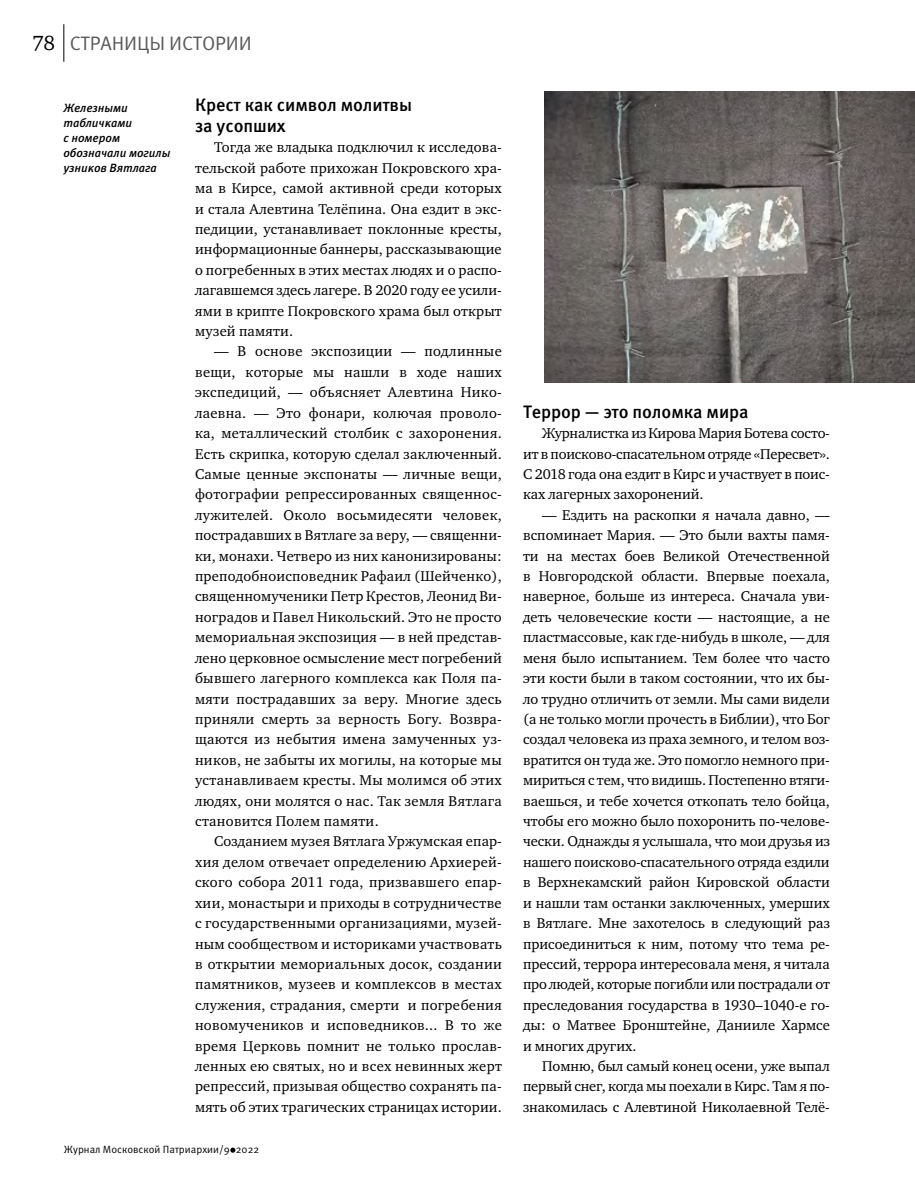
<style>
.page{position:relative;width:915px;height:1191px;background:#fff}
.page>*{position:absolute;margin:0;border:0;box-sizing:border-box;transform-origin:0 0}
.t1{font:19.5px "Meta Pro";letter-spacing:-.005em;color:#58595b}
.t2{font:500 18px/20.4px "Meta Pro";letter-spacing:-.005em;color:#000}
.t3{font:14.55px/20.4px "Charter ITC";color:#000;text-align:justify}
.t4{font:italic 500 12px/15px "Meta Pro";letter-spacing:-.005em;color:#000}
.t5{font:10.5px "Meta Pro";color:#000}
.s1{font-family:"Charter ITC";font-size:21px;color:#000}
</style>
<div class="page">
<svg style="left:230px;top:1147px;width:5px;height:5px"></svg>
<hr style="left:63px;top:24px;width:1px;height:38px;background:#000">
<img style="left:544px;top:91px;width:370px;height:291px">
<h1 class="t1" style="left:32px;top:31px;width:221px"><span class="s1">78</span> СТРАНИЦЫ ИСТОРИИ</h1>
<p class="t4" style="left:63px;top:100px;width:108px">Железными табличками<br>с номером обозначали могилы узников Вятлага</p>
<p class="t2" style="left:195px;top:96px;width:218px">Крест как символ молитвы за усопших</p>
<p class="t3" style="left:195px;top:137px;width:308px;text-indent:19px">Тогда же владыка подключил к исследова&shy;тельской работе прихожан Покровского хра&shy;ма в Кирсе, самой активной среди которых и стала Алевтина Телёпина. Она ездит в экс&shy;педиции, устанавливает поклонные кресты, информационные баннеры, рассказывающие о погребенных в этих местах людях и о распо&shy;лагавшемся здесь лагере. В 2020 году ее усили&shy;ями в крипте Покровского храма был открыт музей памяти.</p>
<p class="t3" style="left:195px;top:341px;width:308px;text-indent:19px">— В основе экспозиции — подлинные вещи, которые мы нашли в ходе наших экспедиций, — объясняет Алевтина Нико&shy;лаевна. — Это фонари, колючая проволо&shy;ка, металлический столбик с захоронения.<br>Есть скрипка, которую сделал заключенный.<br>Самые ценные экспонаты — личные вещи, фотографии репрессированных священнос&shy;лужителей. Около восьмидесяти человек, пострадавших в Вятлаге за веру, — священни&shy;ки, монахи. Четверо из них канонизированы: преподобноисповедник Рафаил (Шейченко), священномученики Петр Крестов, Леонид Ви&shy;ноградов и Павел Никольский. Это не просто мемориальная экспозиция — в ней представ&shy;лено церковное осмысление мест погребений бывшего лагерного комплекса как Поля па&shy;мяти пострадавших за веру. Многие здесь приняли смерть за верность Богу. Возвра&shy;щаются из небытия имена замученных уз&shy;ников, не забыты их могилы, на которые мы устанавливаем кресты. Мы молимся об этих людях, они молятся о нас. Так земля Вятлага становится Полем памяти.</p>
<p class="t3" style="left:195px;top:831px;width:308px;text-indent:19px">Созданием музея Вятлага Уржумская епар&shy;хия делом отвечает определению Архиерей&shy;ского собора 2011 года, призвавшего епар&shy;хии, монастыри и приходы в сотрудничестве с государственными организациями, музей&shy;ным сообществом и историками участвовать в открытии мемориальных досок, создании памятников, музеев и комплексов в местах служения, страдания, смерти и погребения новомучеников и исповедников... В то же время Церковь помнит не только прослав&shy;ленных ею святых, но и всех невинных жерт репрессий, призывая общество сохранять па&shy;мять об этих трагических страницах истории.</p>
<p class="t5" style="left:64px;top:1142px;width:197px">Журнал Московской Патриархии/9 2022</p>
<p class="t2" style="left:523px;top:402px;width:227px">Террор — это поломка мира</p>
<p class="t3" style="left:523px;top:423px;width:308px;text-indent:19px">Журналистка из Кирова Мария Ботева состо&shy;ит в поисково-спасательном отряде «Пересвет».<br>С 2018 года она ездит в Кирс и участвует в поис&shy;ках лагерных захоронений.</p>
<p class="t3" style="left:523px;top:504px;width:308px;text-indent:19px">— Ездить на раскопки я начала давно, — вспоминает Мария. — Это были вахты памя&shy;ти на местах боев Великой Отечественной в Новгородской области. Впервые поехала, наверное, больше из интереса. Сначала уви&shy;деть человеческие кости — настоящие, а не пластмассовые, как где-нибудь в школе, — для меня было испытанием. Тем более что часто эти кости были в таком состоянии, что их бы&shy;ло трудно отличить от земли. Мы сами видели (а не только могли прочесть в Библии), что Бог создал человека из праха земного, и телом воз&shy;вратится он туда же. Это помогло немного при&shy;мириться с тем, что видишь. Постепенно втяги&shy;ваешься, и тебе хочется откопать тело бойца, чтобы его можно было похоронить по-челове&shy;чески. Однажды я услышала, что мои друзья из нашего поисково-спасательного отряда ездили в Верхнекамский район Кировской области и нашли там останки заключенных, умерших в Вятлаге. Мне захотелось в следующий раз присоединиться к ним, потому что тема ре&shy;прессий, террора интересовала меня, я читала про людей, которые погибли или пострадали от преследования государства в 1930–1040-е го&shy;ды: о Матвее Бронштейне, Данииле Хармсе и многих других.</p>
<p class="t3" style="left:523px;top:1055px;width:308px;text-indent:19px">Помню, был самый конец осени, уже выпал первый снег, когда мы поехали в Кирс. Там я по&shy;знакомилась с Алевтиной Николаевной Телё-</p>
</div>
